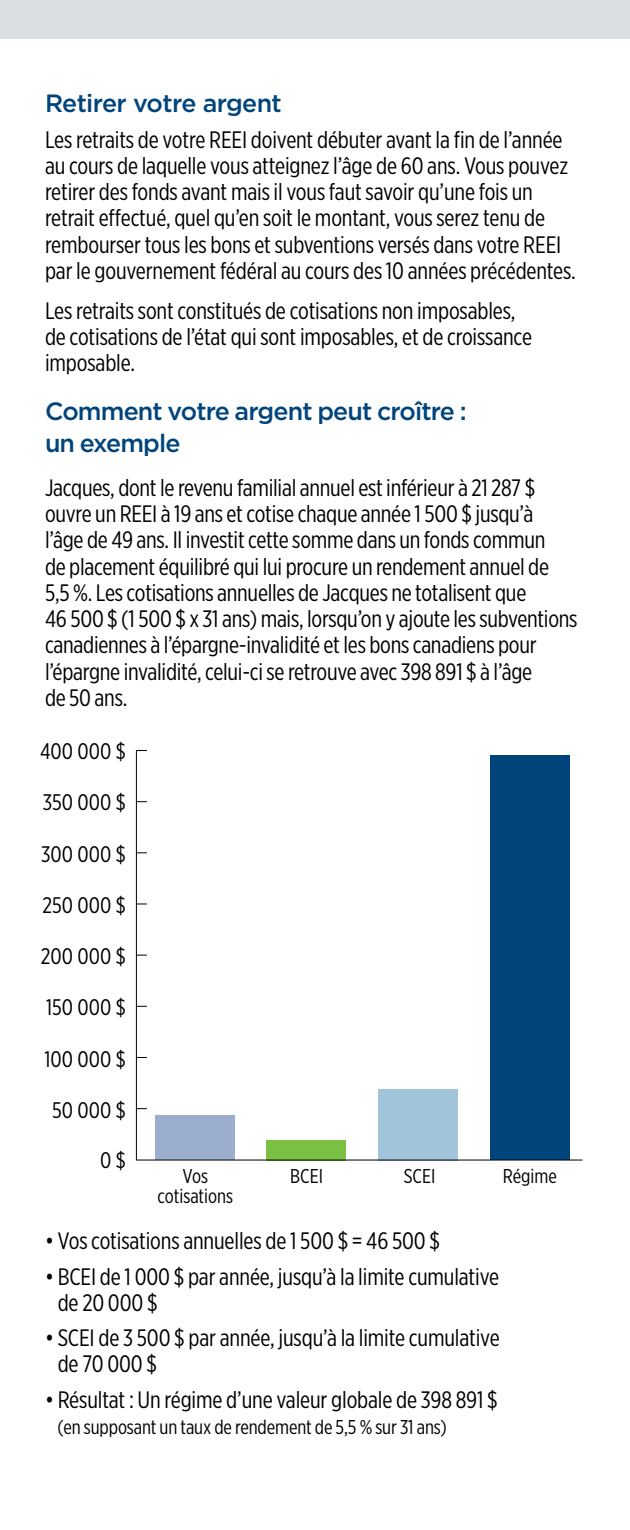
<style>
.page{position:relative;width:630px;height:1530px;background:#fff}
.page>*{position:absolute;margin:0;border:0;box-sizing:border-box;transform-origin:0 0}
.t1{font:500 25px/31.2px "Gotham";letter-spacing:-.035em;color:#00447c}
.t2{font:23.75px/26.2px "Gotham X Narrow";letter-spacing:-.01em;color:#000}
.t3{font:22.5px "Gotham X Narrow";color:#000}
.t4{font:20px/20px "Gotham X Narrow";letter-spacing:-.005em;color:#000;text-align:center}
</style>
<div class="page">
<div style="left:0;top:0;width:630px;height:39px;background:#dadee1"></div>
<svg style="left:136px;top:750px;width:447px;height:411px"></svg>
<p class="t1" style="left:45px;top:88px;width:238px">Retirer votre argent</p>
<p class="t2" style="left:45px;top:126px;width:532px">Les retraits de votre REEI doivent débuter avant la fin de l’année au cours de laquelle vous atteignez l’âge de 60 ans. Vous pouvez retirer des fonds avant mais il vous faut savoir qu’une fois un retrait effectué, quel qu’en soit le montant, vous serez tenu de rembourser tous les bons et subventions versés dans votre REEI par le gouvernement fédéral au cours des 10 années précédentes.</p>
<p class="t2" style="left:45px;top:297px;width:489px">Les retraits sont constitués de cotisations non imposables, de cotisations de l’état qui sont imposables, et de croissance imposable.</p>
<p class="t1" style="left:45px;top:396px;width:423px">Comment votre argent peut croître : un exemple</p>
<p class="t2" style="left:45px;top:474px;width:534px">Jacques, dont le revenu familial annuel est inférieur à 21 287 $ ouvre un REEI à 19 ans et cotise chaque année 1 500 $ jusqu’à l’âge de 49 ans. Il investit cette somme dans un fonds commun<br>de placement équilibré qui lui procure un rendement annuel de 5,5 %. Les cotisations annuelles de Jacques ne totalisent que<br>46 500 $ (1 500 $ x 31 ans) mais, lorsqu’on y ajoute les subventions canadiennes à l’épargne-invalidité et les bons canadiens pour l’épargne invalidité, celui-ci se retrouve avec 398 891 $ à l’âge<br>de 50 ans.</p>
<p class="t3" style="left:40px;top:738px;width:87px">400 000 $</p>
<p class="t3" style="left:43px;top:789px;width:85px">350 000 $</p>
<p class="t3" style="left:41px;top:840px;width:86px">300 000 $</p>
<p class="t3" style="left:43px;top:892px;width:85px">250 000 $</p>
<p class="t3" style="left:41px;top:943px;width:86px">200 000 $</p>
<p class="t3" style="left:46px;top:994px;width:81px">150 000 $</p>
<p class="t3" style="left:45px;top:1045px;width:83px">100 000 $</p>
<p class="t3" style="left:52px;top:1097px;width:75px">50 000 $</p>
<p class="t3" style="left:100px;top:1147px;width:27px">0 $</p>
<p class="t4" style="left:158px;top:1166px;width:77px">Vos cotisations</p>
<p class="t4" style="left:290px;top:1166px;width:34px">BCEI</p>
<p class="t4" style="left:404px;top:1166px;width:33px">SCEI</p>
<p class="t4" style="left:503px;top:1166px;width:56px">Régime</p>
<p class="t2" style="left:45px;top:1228px;width:397px">• Vos cotisations annuelles de 1 500 $ = 46 500 $</p>
<p class="t2" style="left:58px;top:1263px;width:443px;text-indent:-13px">• BCEI de 1 000 $ par année, jusqu’à la limite cumulative de 20 000 $</p>
<p class="t2" style="left:58px;top:1324px;width:444px;text-indent:-13px">• SCEI de 3 500 $ par année, jusqu’à la limite cumulative de 70 000 $</p>
<p class="t2" style="left:45px;top:1386px;width:454px">• Résultat : Un régime d’une valeur globale de 398 891 $</p>
<p class="t4" style="left:58px;top:1417px;width:391px">(en supposant un taux de rendement de 5,5 % sur 31 ans)</p>
</div>
